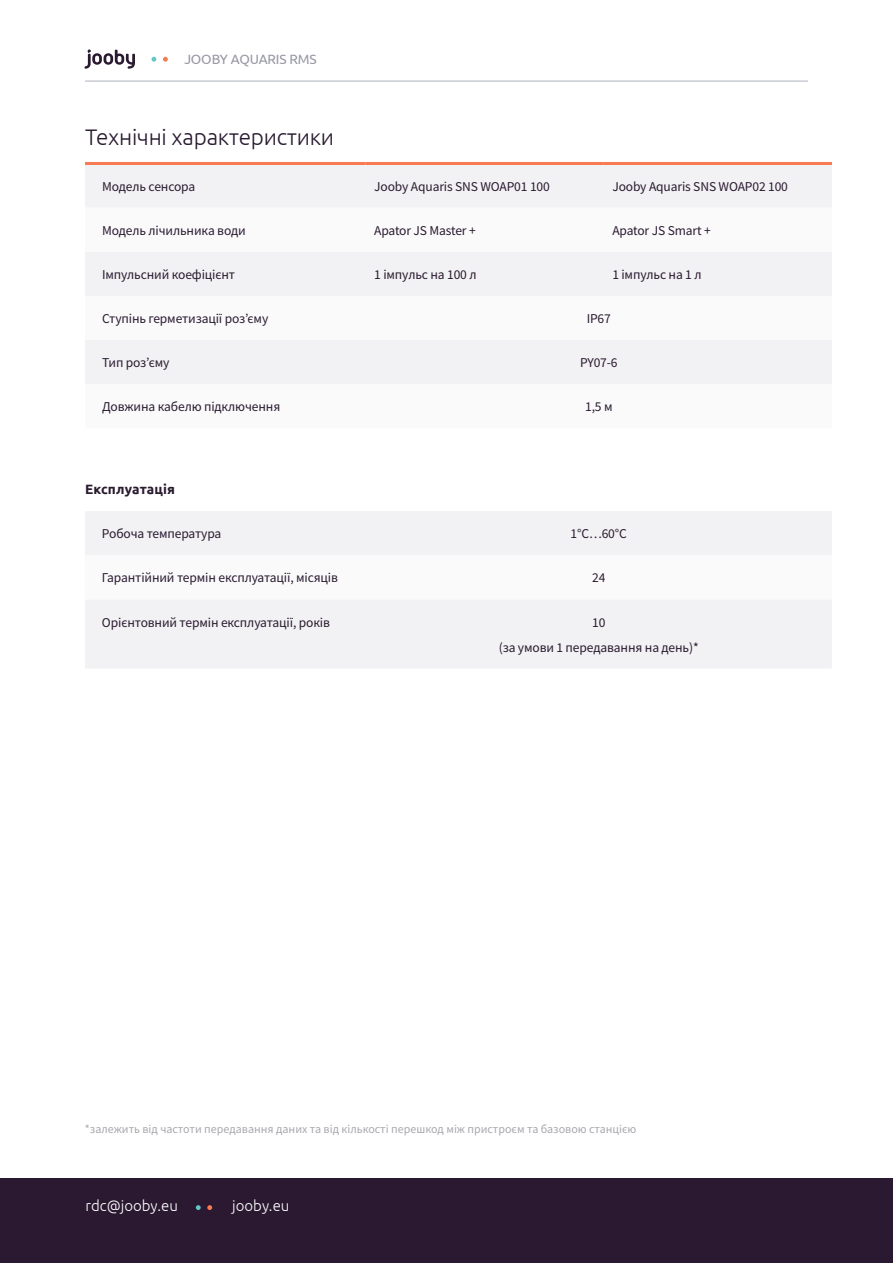
<style>
.page{position:relative;width:893px;height:1263px;background:#fff}
.page>*{position:absolute;margin:0;border:0;box-sizing:border-box;transform-origin:0 0}
.t1{font:300 22.5px "Ubuntu";letter-spacing:-.01em;color:#291a30}
.t2{font:300 15px "Ubuntu";color:#fff}
.t3{font:13.5px/25px "Source Sans Pro";letter-spacing:-.01em;color:#291a30;text-align:center}
.t4{font:13.5px "Ubuntu";letter-spacing:-.01em;color:#9696a5}
.t5{font:700 13.5px "Ubuntu";letter-spacing:.01em;color:#291a30}
.t6{font:12px "Source Sans Pro";color:#a7a8af}
</style>
<div class="page">
<div style="left:0;top:1178px;width:893px;height:85px;background:#2a1931"></div>
<svg style="left:207px;top:1205px;width:5px;height:5px"></svg>
<svg style="left:196px;top:1205px;width:5px;height:5px"></svg>
<svg style="left:85px;top:49px;width:50px;height:20px"></svg>
<svg style="left:163px;top:57px;width:5px;height:5px"></svg>
<svg style="left:151px;top:57px;width:5px;height:5px"></svg>
<hr style="left:85px;top:80px;width:723px;height:2px;background:#c8ccd4">
<div style="left:85px;top:165px;width:747px;height:42px;background:#f2f1f3"></div>
<svg style="left:85px;top:252px;width:747px;height:132px;fill:#f2f1f3"></svg>
<hr style="left:85px;top:162px;width:281px;height:3px;background:#f67a52">
<hr style="left:366px;top:162px;width:238px;height:3px;background:#f67a52">
<hr style="left:604px;top:162px;width:228px;height:3px;background:#f67a52">
<div style="left:85px;top:511px;width:747px;height:157px;background:#f2f1f3"></div>
<svg style="left:85px;top:555px;width:747px;height:44px"></svg>
<p class="t4" style="left:184px;top:51px;width:134px">JOOBY AQUARIS RMS</p>
<h1 class="t1" style="left:85px;top:123px;width:251px">Технічні характеристики</h1>
<p class="t3" style="left:102px;top:174px;width:95px">Модель сенсора</p>
<p class="t3" style="left:374px;top:174px;width:177px">Jooby Aquaris SNS WOAP01 100</p>
<p class="t3" style="left:612px;top:174px;width:177px">Jooby Aquaris SNS WOAP02 100</p>
<p class="t3" style="left:102px;top:218px;width:145px">Модель лічильника води</p>
<p class="t3" style="left:374px;top:218px;width:103px">Apator JS Master +</p>
<p class="t3" style="left:612px;top:218px;width:100px">Apator JS Smart +</p>
<p class="t3" style="left:102px;top:262px;width:135px">Імпульсний коефіцієнт</p>
<p class="t3" style="left:374px;top:262px;width:104px">1 імпульс на 100 л</p>
<p class="t3" style="left:612px;top:262px;width:91px">1 імпульс на 1 л</p>
<p class="t3" style="left:102px;top:306px;width:168px">Ступінь герметизації роз’єму</p>
<p class="t3" style="left:587px;top:306px;width:26px">IP67</p>
<p class="t3" style="left:102px;top:350px;width:69px">Тип роз’єму</p>
<p class="t3" style="left:580px;top:350px;width:39px">PY07-6</p>
<p class="t3" style="left:102px;top:394px;width:180px">Довжина кабелю підключення</p>
<p class="t3" style="left:585px;top:394px;width:29px">1,5 м</p>
<p class="t5" style="left:85px;top:481px;width:92px">Експлуатація</p>
<p class="t3" style="left:102px;top:521px;width:121px">Робоча температура</p>
<p class="t3" style="left:571px;top:521px;width:58px">1°С…60°С</p>
<p class="t3" style="left:102px;top:565px;width:237px">Гарантійний термін експлуатації, місяців</p>
<p class="t3" style="left:592px;top:565px;width:15px">24</p>
<p class="t3" style="left:102px;top:609px;width:230px">Орієнтовний термін експлуатації, років</p>
<p class="t3" style="left:499px;top:609px;width:201px">10<br>(за умови 1 передавання на день)*</p>
<p class="t6" style="left:85px;top:1121px;width:553px">*залежить від частоти передавання даних та від кількості перешкод між пристроєм та базовою станцією</p>
<p class="t2" style="left:85px;top:1197px;width:94px">rdc@jooby.eu</p>
<p class="t2" style="left:232px;top:1197px;width:59px">jooby.eu</p>
</div>
